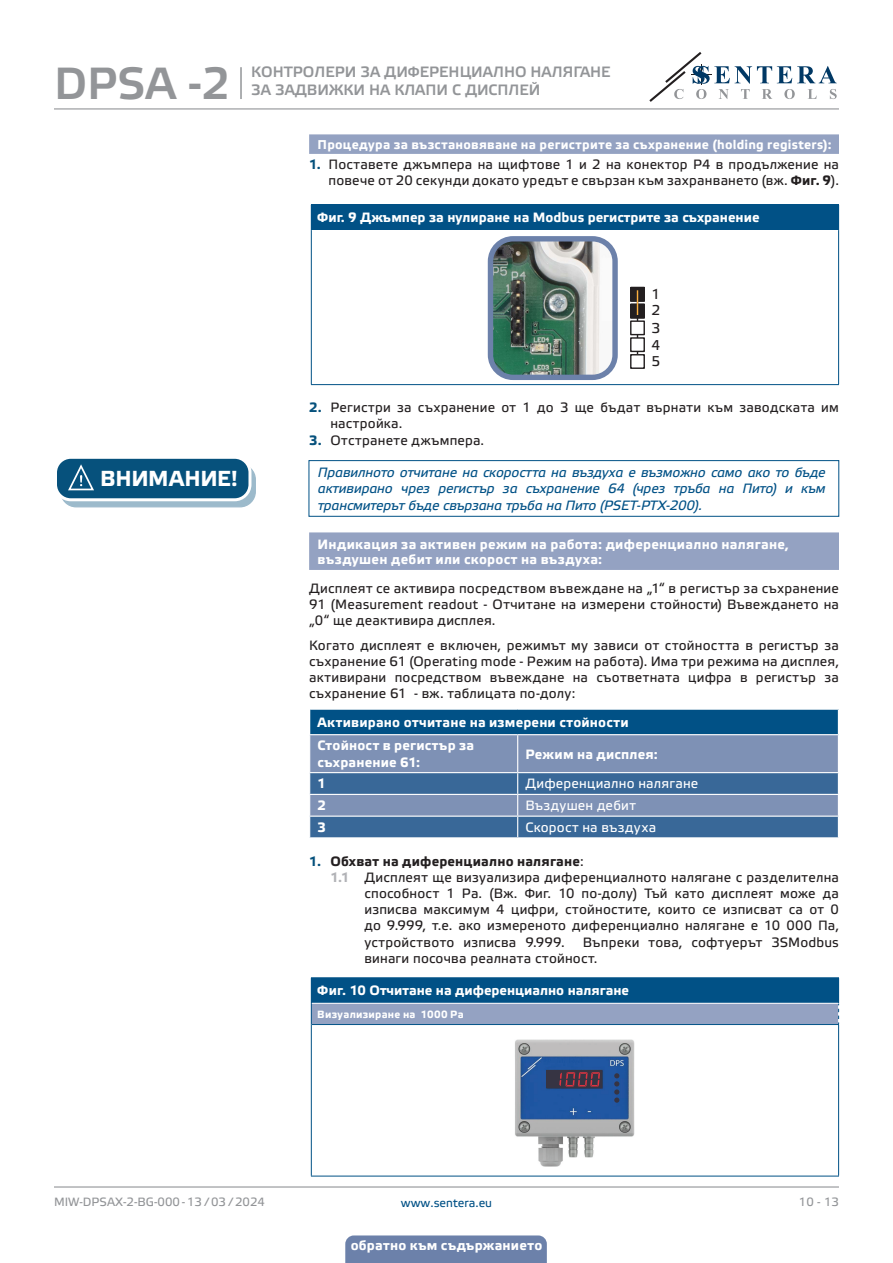
<style>
.page{position:relative;width:893px;height:1263px;background:#fff}
.page>*{position:absolute;margin:0;border:0;box-sizing:border-box;transform-origin:0 0}
.t1{font:45px "Etelka Medium Pro";color:#939598}
.t2{font:700 21.75px "Etelka Text Pro";letter-spacing:-.02em;color:#fff}
.t3{font:15px "Etelka Medium Pro";color:#939598}
.t4{font:14.25px "Etelka Text Pro";color:#231f20}
.body{font:13.5px/16.2px "Etelka Text Pro";letter-spacing:.015em;color:#231f20;text-align:justify}
.attention{font:italic 13.5px/16.2px "Etelka Text Pro";letter-spacing:-.01em;color:#015186;text-align:justify}
.Number-roman_copy{font:700 13.5px/15px "Etelka Text Pro";letter-spacing:.02em;color:#fff}
.TABLE_TEXT_WHITE{font:700 13.5px/16.2px "Etelka Text Pro";letter-spacing:.015em;color:#fff}
.head-table{font:700 13.5px "Etelka Text Pro";color:#fff}
.table_text{font:700 13.5px "Etelka Text Pro";color:#fff}
.TABLE_TEXT_WHITE-2{font:13.5px "Etelka Text Pro";letter-spacing:.015em;color:#fff}
.t5{font:700 13.5px "Etelka Text Pro";letter-spacing:.015em;color:#231f20}
.table_text-2{font:13.5px "Etelka Text Pro";letter-spacing:.015em;color:#fff}
.Number-roman{font:700 12.75px "Etelka Text Pro";letter-spacing:.02em;color:#fff}
.t6{font:12px "Etelka Text Pro";color:#939598}
.t7{font:12px "Etelka Text Pro";color:#015186}
.table_text-3{font:700 10.5px "Etelka Text Pro";letter-spacing:.025em;color:#fff}
.s1{font-weight:700;color:#06517c}
.s2{font-weight:700}
.s3{color:#06517c}
.s4{font-weight:400}
.s5{font-weight:700;color:#b2b3b7}
</style>
<div class="page">
<hr style="left:54px;top:108px;width:785px;height:1px;background:#939598">
<hr style="left:54px;top:1186px;width:785px;height:1px;background:#939598">
<svg style="left:649px;top:52px;width:188px;height:50px"></svg>
<div style="left:345px;top:1235px;width:202px;height:28px;background:#6c81aa"></div>
<div style="left:309px;top:134px;width:530px;height:20px;background:#94a2c2"></div>
<div style="left:309px;top:532px;width:530px;height:38px;background:#94a2c2"></div>
<div style="left:311px;top:205px;width:528px;height:25px;background:#015186"></div>
<hr style="left:311px;top:204px;width:528px;height:1px;background:#015186">
<hr style="left:311px;top:230px;width:1px;height:154px;background:#015186">
<hr style="left:311px;top:384px;width:528px;height:1px;background:#015186">
<hr style="left:838px;top:230px;width:1px;height:154px;background:#015186">
<img style="left:494px;top:242px;width:118px;height:132px">
<div style="left:488px;top:236px;width:130px;height:144px;border:5px solid #6c81aa;border-radius:23px"></div>
<hr style="left:637px;top:294px;width:1px;height:67px;background:#231f20">
<div style="left:631px;top:321px;width:13px;height:14px;background:#fff"></div>
<div style="left:630px;top:320px;width:15px;height:15px;border:1px solid #231f20"></div>
<div style="left:631px;top:338px;width:13px;height:13px;background:#fff"></div>
<div style="left:630px;top:337px;width:15px;height:15px;border:1px solid #231f20"></div>
<div style="left:631px;top:355px;width:13px;height:13px;background:#fff"></div>
<div style="left:630px;top:354px;width:15px;height:15px;border:1px solid #231f20"></div>
<svg style="left:632px;top:289px;width:11px;height:11px"></svg>
<div style="left:630px;top:287px;width:15px;height:15px;border:1px solid #231f20"></div>
<svg style="left:632px;top:306px;width:11px;height:10px"></svg>
<div style="left:630px;top:304px;width:15px;height:14px;border:1px solid #231f20"></div>
<svg style="left:637px;top:290px;width:1px;height:25px"></svg>
<svg style="left:61px;top:464px;width:194px;height:43px"></svg>
<div style="left:60px;top:464px;width:196px;height:43px;border:1px solid #06517c;border-radius:15px"></div>
<div style="left:56px;top:457px;width:194px;height:43px;background:#06517c;border-radius:15px"></div>
<div style="left:54px;top:456px;width:197px;height:45px;border:3px solid #fff;border-radius:15px"></div>
<svg style="left:67px;top:464px;width:38px;height:37px"></svg>
<div style="left:309px;top:460px;width:530px;height:57px;border:1px solid #015186"></div>
<svg style="left:309px;top:710px;width:530px;height:127px;background:#557ca5"></svg>
<div style="left:311px;top:978px;width:528px;height:25px;background:#015186"></div>
<div style="left:311px;top:1003px;width:528px;height:21px;background:#94a2c2"></div>
<hr style="left:312px;top:1003px;width:527px;height:1px;background:#fff">
<hr style="left:312px;top:1024px;width:527px;height:1px;background:#015186">
<hr style="left:311px;top:977px;width:528px;height:1px;background:#015186">
<svg style="left:311px;top:1003px;width:1px;height:21px"></svg>
<hr style="left:311px;top:1024px;width:1px;height:152px;background:#015186">
<hr style="left:838px;top:1025px;width:1px;height:151px;background:#015186">
<hr style="left:311px;top:1176px;width:528px;height:1px;background:#015186">
<svg style="left:838px;top:1002px;width:1px;height:22px"></svg>
<img style="left:515px;top:1039px;width:120px;height:127px">
<div style="left:547px;top:1070px;width:55px;height:18px;background:#363443"></div>
<svg style="left:614px;top:1073px;width:5px;height:30px"></svg>
<svg style="left:559px;top:1072px;width:41px;height:14px"></svg>
<hr style="left:240px;top:67px;width:2px;height:32px;background:#939598">
<h1 class="t1" style="left:54px;top:59px;width:177px">DPSA -2</h1>
<p class="t3" style="left:251px;top:64px;width:361px">КОНТРОЛЕРИ ЗА ДИФЕРЕНЦИАЛНО НАЛЯГАНЕ</p>
<p class="t3" style="left:251px;top:82px;width:291px">ЗА ЗАДВИЖКИ НА КЛАПИ С ДИСПЛЕЙ</p>
<p class="Number-roman" style="left:318px;top:137px;width:515px">Процедура за възстановяване на регистрите за съхранение (holding registers):</p>
<p class="body" style="left:309px;top:157px;width:531px;text-align:right"><span class="s1">1.</span> Поставете джъмпера на щифтове 1 и 2 на конектор Р4 в продължение на повече от 20 секунди докато уредът е свързан към захранването (вж. <span class="s2">Фиг. 9</span>).</p>
<p class="head-table" style="left:317px;top:210px;width:444px">Фиг. 9 Джъмпер за нулиране на Modbus регистрите за съхранение</p>
<p class="t4" style="left:652px;top:287px;width:10px">1</p>
<p class="t4" style="left:652px;top:303px;width:10px">2</p>
<p class="t4" style="left:652px;top:320px;width:10px">3</p>
<p class="t4" style="left:652px;top:337px;width:10px">4</p>
<p class="t4" style="left:652px;top:354px;width:10px">5</p>
<p class="body" style="left:330px;top:400px;width:510px;text-indent:-21px"><span class="s1">2.</span> Регистри за съхранение от 1 до 3 ще бъдат върнати към заводската им настройка.</p>
<p class="body" style="left:309px;top:433px;width:177px"><span class="s1">3.</span> Отстранете джъмпера.</p>
<p class="t2" style="left:100px;top:467px;width:139px">ВНИМАНИЕ!</p>
<p class="attention" style="left:318px;top:465px;width:509px">Правилното отчитане на скоростта на въздуха е възможно само ако то бъде активирано чрез регистър за съхранение 64 (чрез тръба на Пито) и към трансмитерът бъде свързана тръба на Пито (PSET-PTX-200).</p>
<p class="Number-roman_copy" style="left:318px;top:537px;width:473px">Индикация за активен режим на работа: диференциално налягане, въздушен дебит или скорост на въздуха:</p>
<p class="body" style="left:309px;top:581px;width:531px">Дисплеят се активира посредством въвеждане на „1“ в регистър за съхранение 91 (Measurement readout - Отчитане на измерени стойности) Въвеждането на „0“ ще деактивира дисплея.</p>
<p class="body" style="left:309px;top:638px;width:531px">Когато дисплеят е включен, режимът му зависи от стойността в регистър за съхранение 61 (Operating mode - Режим на работа). Има три режима на дисплея, активирани посредством въвеждане на съответната цифра в регистър за съхранение 61 - вж. таблицата по-долу:</p>
<p class="TABLE_TEXT_WHITE" style="left:317px;top:715px;width:313px">Активирано отчитане на измерени стойности</p>
<p class="TABLE_TEXT_WHITE" style="left:317px;top:738px;width:158px">Стойност в регистър за съхранение 61:</p>
<p class="TABLE_TEXT_WHITE" style="left:525px;top:746px;width:134px">Режим на дисплея:</p>
<p class="TABLE_TEXT_WHITE" style="left:317px;top:776px;width:10px">1</p>
<p class="TABLE_TEXT_WHITE-2" style="left:525px;top:776px;width:174px">Диференциално налягане</p>
<p class="TABLE_TEXT_WHITE" style="left:317px;top:798px;width:10px">2</p>
<p class="TABLE_TEXT_WHITE-2" style="left:525px;top:798px;width:112px">Въздушен дебит</p>
<p class="TABLE_TEXT_WHITE" style="left:317px;top:820px;width:10px">3</p>
<p class="table_text-2" style="left:525px;top:820px;width:132px">Скорост на въздуха</p>
<p class="t5" style="left:309px;top:853px;width:276px"><span class="s3">1.</span> Обхват на диференциално налягане<span class="s4">:</span></p>
<p class="body" style="left:364px;top:870px;width:476px;text-indent:-34px"><span class="s5">1.1</span> Дисплеят ще визуализира диференциалното налягане с разделителна способност 1 Pa. (Вж. Фиг. 10 по-долу) Тъй като дисплеят може да изписва максимум 4 цифри, стойностите, които се изписват са от 0 до 9.999, т.е. ако измереното диференциално налягане е 10 000 Па, устройството изписва 9.999.</p>
<p class="body" style="left:364px;top:935px;width:476px;text-indent:218px">Въпреки това, софтуерът 3SModbus винаги посочва реалната стойност.</p>
<p class="table_text" style="left:317px;top:983px;width:313px">Фиг. 10 Отчитане на диференциално налягане</p>
<p class="table_text-3" style="left:317px;top:1008px;width:148px">Визуализиране на 1000 Pa</p>
<p class="t6" style="left:54px;top:1195px;width:212px">MIW-DPSAX-2-BG-000 - 13 / 03 / 2024</p>
<p class="t7" style="left:401px;top:1196px;width:93px">www.sentera.eu</p>
<p class="t6" style="left:799px;top:1195px;width:42px">10 - 13</p>
<p class="Number-roman_copy" style="left:351px;top:1239px;width:193px">обратно към съдържанието</p>
</div>
